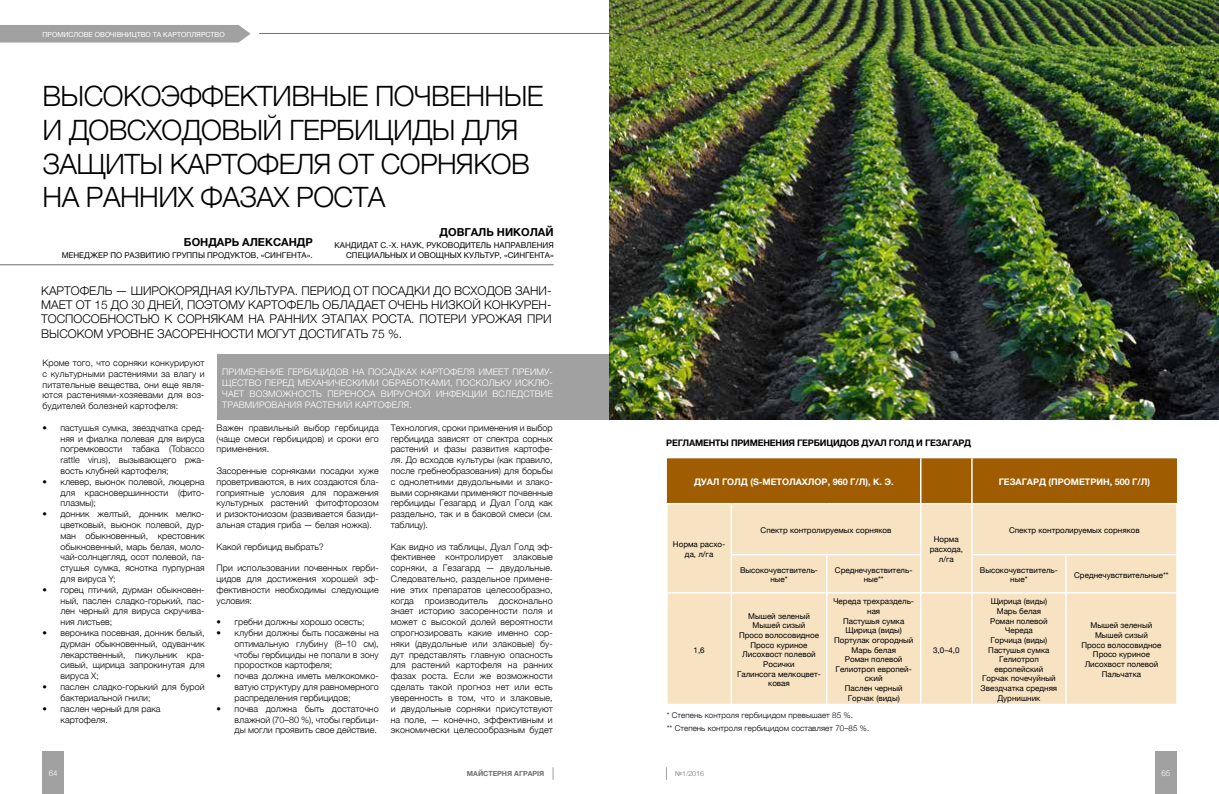
<style>
.page{position:relative;width:1219px;height:794px;background:#fff}
.page>*{position:absolute;margin:0;border:0;box-sizing:border-box;transform-origin:0 0}
.t1{font:300 28px/33.6px "Helvetica Neue";letter-spacing:-.02em;color:#000}
.t2{font:300 12px/14.4px "Helvetica Neue";color:#000;text-align:justify}
.t3{font:700 11px "Helvetica Neue";color:#000}
.t4{font:300 9px/10.8px "Helvetica Neue";color:#000;text-align:justify}
.t5{font:300 9px/10.8px "Helvetica Neue";letter-spacing:.01em;color:#fff;text-align:justify}
.t6{font:700 9px "Helvetica Neue";color:#fff}
.t7{font:700 9px "Helvetica Neue";letter-spacing:-.02em;color:#000}
.t8{font:8px/9.6px "Helvetica Neue";color:#000;text-align:center}
.t9{font:300 8px/12.4px "Helvetica Neue";letter-spacing:.01em;color:#000}
.t10{font:300 8px "Helvetica Neue";color:#fff}
.t11{font:7px "Helvetica Neue";color:#fff}
.t12{font:700 7px "Helvetica Neue";color:#706f6f}
.t13{font:300 7px "Helvetica Neue";color:#706f6f}
</style>
<div class="page">
<hr style="left:0;top:264px;width:554px;height:1px;background:#706f6f">
<div style="left:217px;top:354px;width:392px;height:65px;background:#a1a1a1"></div>
<svg style="left:0;top:25px;width:251px;height:18px;background:#a5a5a5"></svg>
<div style="left:43px;top:751px;width:21px;height:43px;background:#a1a1a1"></div>
<hr style="left:259px;top:33px;width:350px;height:1px;background:#706f6f">
<div style="left:1155px;top:751px;width:21px;height:43px;background:#a1a1a1"></div>
<svg style="left:553px;top:767px;width:1px;height:13px"></svg>
<svg style="left:666px;top:767px;width:1px;height:13px"></svg>
<div style="left:667px;top:458px;width:510px;height:45px;background:#a05c00"></div>
<div style="left:668px;top:504px;width:508px;height:200px;background:#f7e2c2"></div>
<hr style="left:920px;top:458px;width:1px;height:45px;background:#fff">
<hr style="left:971px;top:458px;width:2px;height:45px;background:#fff">
<hr style="left:731px;top:504px;width:1px;height:50px;background:#fff">
<hr style="left:920px;top:504px;width:1px;height:50px;background:#fff">
<hr style="left:971px;top:504px;width:2px;height:50px;background:#fff">
<hr style="left:731px;top:554px;width:96px;height:1px;background:#fff">
<hr style="left:731px;top:555px;width:1px;height:37px;background:#fff">
<hr style="left:827px;top:554px;width:94px;height:1px;background:#fff">
<hr style="left:826px;top:555px;width:1px;height:37px;background:#fff">
<hr style="left:920px;top:555px;width:1px;height:37px;background:#fff">
<hr style="left:971px;top:554px;width:95px;height:1px;background:#fff">
<hr style="left:971px;top:555px;width:2px;height:37px;background:#fff">
<hr style="left:1066px;top:554px;width:112px;height:1px;background:#fff">
<hr style="left:1065px;top:555px;width:2px;height:37px;background:#fff">
<hr style="left:666px;top:592px;width:65px;height:1px;background:#fff">
<hr style="left:731px;top:592px;width:96px;height:1px;background:#fff">
<hr style="left:731px;top:593px;width:1px;height:111px;background:#fff">
<hr style="left:827px;top:592px;width:94px;height:1px;background:#fff">
<hr style="left:826px;top:593px;width:1px;height:111px;background:#fff">
<hr style="left:921px;top:592px;width:51px;height:1px;background:#fff">
<hr style="left:920px;top:593px;width:1px;height:111px;background:#fff">
<hr style="left:972px;top:592px;width:94px;height:1px;background:#fff">
<hr style="left:971px;top:593px;width:2px;height:111px;background:#fff">
<hr style="left:1066px;top:592px;width:112px;height:1px;background:#fff">
<hr style="left:1065px;top:593px;width:2px;height:111px;background:#fff">
<img style="left:609px;top:0;width:610px;height:420px">
<p class="t11" style="left:43px;top:30px;width:184px">ПРОМИСЛОВЕ ОВОЧІВНИЦТВО ТА КАРТОПЛЯРСТВО</p>
<h1 class="t1" style="left:43px;top:78px;width:502px">ВЫСОКОЭФФЕКТИВНЫЕ ПОЧВЕННЫЕ<br>И ДОВСХОДОВЫЙ ГЕРБИЦИДЫ ДЛЯ<br>ЗАЩИТЫ КАРТОФЕЛЯ ОТ СОРНЯКОВ<br>НА РАННИХ ФАЗАХ РОСТА</h1>
<p class="t3" style="left:440px;top:223px;width:116px">ДОВГАЛЬ НИКОЛАЙ</p>
<p class="t8" style="left:335px;top:241px;width:221px;text-align:right">КАНДИДАТ С.-Х. НАУК, РУКОВОДИТЕЛЬ НАПРАВЛЕНИЯ<br>СПЕЦИАЛЬНЫХ И ОВОЩНЫХ КУЛЬТУР, «СИНГЕНТА»</p>
<p class="t2" style="left:41px;top:282px;width:512px">КАРТОФЕЛЬ — ШИРОКОРЯДНАЯ КУЛЬТУРА. ПЕРИОД ОТ ПОСАДКИ ДО ВСХОДОВ ЗАНИ-МАЕТ ОТ 15 ДО 30 ДНЕЙ, ПОЭТОМУ КАРТОФЕЛЬ ОБЛАДАЕТ ОЧЕНЬ НИЗКОЙ КОНКУРЕН-ТОСПОСОБНОСТЬЮ К СОРНЯКАМ НА РАННИХ ЭТАПАХ РОСТА. ПОТЕРИ УРОЖАЯ ПРИ ВЫСОКОМ УРОВНЕ ЗАСОРЕННОСТИ МОГУТ ДОСТИГАТЬ 75 %.</p>
<p class="t4" style="left:43px;top:357px;width:164px">Кроме того, что сорняки конкурируют с культурными растениями за влагу и питательные вещества, они еще явля&shy;ются растениями-хозяевами для воз&shy;будителей болезней картофеля:</p>
<p class="t4" style="left:61px;top:422px;width:146px;text-indent:-18px">• пастушья сумка, звездчатка сред&shy;няя и фиалка полевая для вируса погремковости табака (Tobacco rattle virus), вызывающего ржа&shy;вость клубней картофеля;</p>
<p class="t4" style="left:61px;top:476px;width:146px;text-indent:-18px">• клевер, вьюнок полевой, люцерна для красновершинности (фито&shy;плазмы);</p>
<p class="t4" style="left:61px;top:508px;width:146px;text-indent:-18px">• донник желтый, донник мелко&shy;цветковый, вьюнок полевой, дур&shy;ман обыкновенный, крестовник обыкновенный, марь белая, моло&shy;чай-солнцегляд, осот полевой, па&shy;стушья сумка, яснотка пурпурная для вируса Y;</p>
<p class="t4" style="left:61px;top:584px;width:146px;text-indent:-18px">• горец птичий, дурман обыкновен&shy;ный, паслен сладко-горький, пас&shy;лен черный для вируса скручива&shy;ния листьев;</p>
<p class="t4" style="left:61px;top:627px;width:146px;text-indent:-18px">• вероника посевная, донник белый, дурман обыкновенный, одуванчик лекарственный, пикульник кра&shy;сивый, щирица запрокинутая для вируса Х;</p>
<p class="t4" style="left:61px;top:681px;width:146px;text-indent:-18px">• паслен сладко-горький для бурой бактериальной гнили;</p>
<p class="t4" style="left:61px;top:702px;width:102px;text-indent:-18px">• паслен черный для рака картофеля.</p>
<p class="t3" style="left:184px;top:233px;width:130px">БОНДАРЬ АЛЕКСАНДР</p>
<p class="t8" style="left:62px;top:251px;width:253px">МЕНЕДЖЕР ПО РАЗВИТИЮ ГРУППЫ ПРОДУКТОВ, «СИНГЕНТА».</p>
<p class="t5" style="left:222px;top:366px;width:332px">ПРИМЕНЕНИЕ ГЕРБИЦИДОВ НА ПОСАДКАХ КАРТОФЕЛЯ ИМЕЕТ ПРЕИМУ-ЩЕСТВО ПЕРЕД МЕХАНИЧЕСКИМИ ОБРАБОТКАМИ, ПОСКОЛЬКУ ИСКЛЮ-ЧАЕТ ВОЗМОЖНОСТЬ ПЕРЕНОСА ВИРУСНОЙ ИНФЕКЦИИ ВСЛЕДСТВИЕ ТРАВМИРОВАНИЯ РАСТЕНИЙ КАРТОФЕЛЯ.</p>
<p class="t4" style="left:217px;top:422px;width:164px">Важен правильный выбор гербицида (чаще смеси гербицидов) и сроки его применения.</p>
<p class="t4" style="left:217px;top:465px;width:164px">Засоренные сорняками посадки хуже проветриваются, в них создаются бла&shy;гоприятные условия для поражения культурных растений фитофторозом и ризоктониозом (развивается базиди&shy;альная стадия гриба — белая ножка).</p>
<p class="t4" style="left:217px;top:540px;width:109px">Какой гербицид выбрать?</p>
<p class="t4" style="left:217px;top:562px;width:164px">При использовании почвенных герби&shy;цидов для достижения хорошей эф&shy;фективности необходимы следующие условия:</p>
<p class="t4" style="left:217px;top:616px;width:149px">• гребни должны хорошо осесть;</p>
<p class="t4" style="left:235px;top:627px;width:146px;text-indent:-18px">• клубни должны быть посажены на оптимальную глубину (8–10 см), чтобы гербициды не попали в зону проростков картофеля;</p>
<p class="t4" style="left:235px;top:670px;width:146px;text-indent:-18px">• почва должна иметь мелкокомко&shy;ватую структуру для равномерного распределения гербицидов;</p>
<p class="t4" style="left:235px;top:702px;width:146px;text-indent:-18px">• почва должна быть достаточно влажной (70–80 %), чтобы гербици&shy;ды могли проявить свое действие.</p>
<p class="t4" style="left:391px;top:422px;width:164px">Технология, сроки применения и выбор гербицида зависят от спектра сорных растений и фазы развития картофе&shy;ля. До всходов культуры (как правило, после гребнеобразования) для борьбы с однолетними двудольными и злако&shy;выми сорняками применяют почвенные гербициды Гезагард и Дуал Голд как раздельно, так и в баковой смеси (см. таблицу).</p>
<p class="t4" style="left:391px;top:540px;width:164px">Как видно из таблицы, Дуал Голд эф&shy;фективнее контролирует злаковые сорняки, а Гезагард — двудольные.<br>Следовательно, раздельное примене&shy;ние этих препаратов целесообразно, когда производитель досконально знает историю засоренности поля и может с высокой долей вероятности спрогнозировать какие именно сор&shy;няки (двудольные или злаковые) бу&shy;дут представлять главную опасность для растений картофеля на ранних фазах роста. Если же возможности сделать такой прогноз нет или есть уверенность в том, что и злаковые, и двудольные сорняки присутствуют на поле, — конечно, эффективным и экономически целесообразным будет</p>
<p class="t7" style="left:666px;top:435px;width:306px">РЕГЛАМЕНТЫ ПРИМЕНЕНИЯ ГЕРБИЦИДОВ ДУАЛ ГОЛД И ГЕЗАГАРД</p>
<p class="t6" style="left:694px;top:475px;width:201px">ДУАЛ ГОЛД (S-МЕТОЛАХЛОР, 960 Г/Л), К. Э.</p>
<p class="t6" style="left:999px;top:475px;width:153px">ГЕЗАГАРД (ПРОМЕТРИН, 500 Г/Л)</p>
<p class="t8" style="left:673px;top:540px;width:54px">Норма расхо&shy;да, л/га</p>
<p class="t8" style="left:694px;top:645px;width:13px">1,6</p>
<p class="t8" style="left:761px;top:526px;width:132px">Спектр контролируемых сорняков</p>
<p class="t8" style="left:930px;top:535px;width:35px">Норма расхода, л/га</p>
<p class="t8" style="left:1009px;top:526px;width:132px">Спектр контролируемых сорняков</p>
<p class="t8" style="left:740px;top:565px;width:80px">Высокочувствитель&shy;ные*</p>
<p class="t8" style="left:835px;top:565px;width:79px">Среднечувствитель&shy;ные**</p>
<p class="t8" style="left:980px;top:565px;width:80px">Высокочувствитель&shy;ные*</p>
<p class="t8" style="left:1074px;top:570px;width:96px">Среднечувствительные**</p>
<p class="t8" style="left:737px;top:611px;width:86px">Мышей зеленый<br>Мышей сизый<br>Просо волосовидное<br>Просо куриное<br>Лисохвост полевой<br>Росички<br>Галинсога мелкоцвет&shy;ковая</p>
<p class="t8" style="left:833px;top:597px;width:82px">Череда трехраздель&shy;ная<br>Пастушья сумка<br>Щирица (виды)<br>Портулак огородный<br>Марь белая<br>Роман полевой<br>Гелиотроп европей&shy;ский<br>Паслен черный<br>Горчак (виды)</p>
<p class="t8" style="left:933px;top:645px;width:28px">3,0–4,0</p>
<p class="t8" style="left:981px;top:597px;width:78px">Щирица (виды)<br>Марь белая<br>Роман полевой<br>Череда<br>Горчица (виды)<br>Пастушья сумка<br>Гелиотроп европейский<br>Горчак почечуйный<br>Звездчатка средняя<br>Дурнишник</p>
<p class="t8" style="left:1081px;top:621px;width:81px">Мышей зеленый<br>Мышей сизый<br>Просо волосовидное<br>Просо куриное<br>Лисохвост полевой<br>Пальчатка</p>
<p class="t9" style="left:667px;top:709px;width:204px">* Степень контроля гербицидом превышает 85 %.<br>** Степень контроля гербицидом составляет 70–85 %.</p>
<p class="t10" style="left:49px;top:766px;width:10px">64</p>
<p class="t12" style="left:467px;top:768px;width:79px">МАЙСТЕРНЯ АГРАРІЯ</p>
<p class="t13" style="left:675px;top:768px;width:30px">№1/2016</p>
<p class="t10" style="left:1161px;top:766px;width:10px">65</p>
</div>
